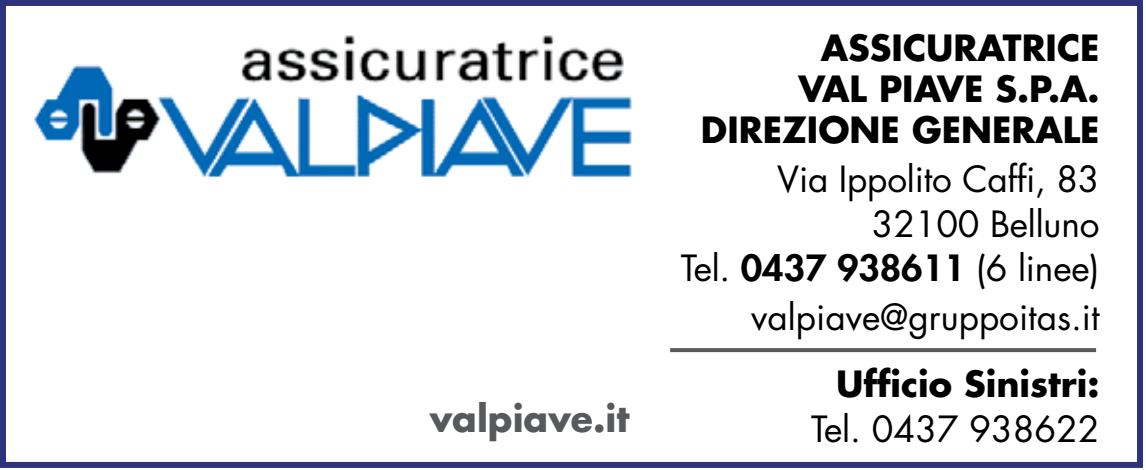
<style>
.page{position:relative;width:1146px;height:470px;background:#fff}
.page>*{position:absolute;margin:0;border:0;box-sizing:border-box;transform-origin:0 0}
.t1{font:700 36.4px "Futura Std";color:#58595b}
.t2{font:35.2px/44.8px "Futura Std";letter-spacing:-.005em;color:#000;text-align:right}
.t3{font:700 35.2px/40.8px "Futura Std";color:#000;text-align:right}
.s1{font-weight:800}
</style>
<div class="page">
<svg style="left:670px;top:348px;width:425px;height:4px;fill:#58595b"></svg>
<img style="left:34px;top:35px;width:598px;height:143px">
<div style="left:0;top:0;width:1142px;height:468px;border:6px solid #2c337a"></div>
<p class="t3" style="left:700px;top:27px;width:400px">ASSICURATRICE<br>VAL PIAVE S.P.A.<br>DIREZIONE GENERALE</p>
<p class="t2" style="left:680px;top:157px;width:420px">Via Ippolito Caffi, 83<br>32100 Belluno<br>Tel. <span class="s1">0437 938611</span> (6 linee)</p>
<p class="t2" style="left:751px;top:295px;width:350px">valpiave@gruppoitas.it</p>
<p class="t3" style="left:836px;top:363px;width:265px">Ufficio Sinistri:</p>
<p class="t1" style="left:429px;top:395px;width:201px">valpiave.it</p>
<p class="t2" style="left:810px;top:407px;width:290px">Tel. 0437 938622</p>
</div>
